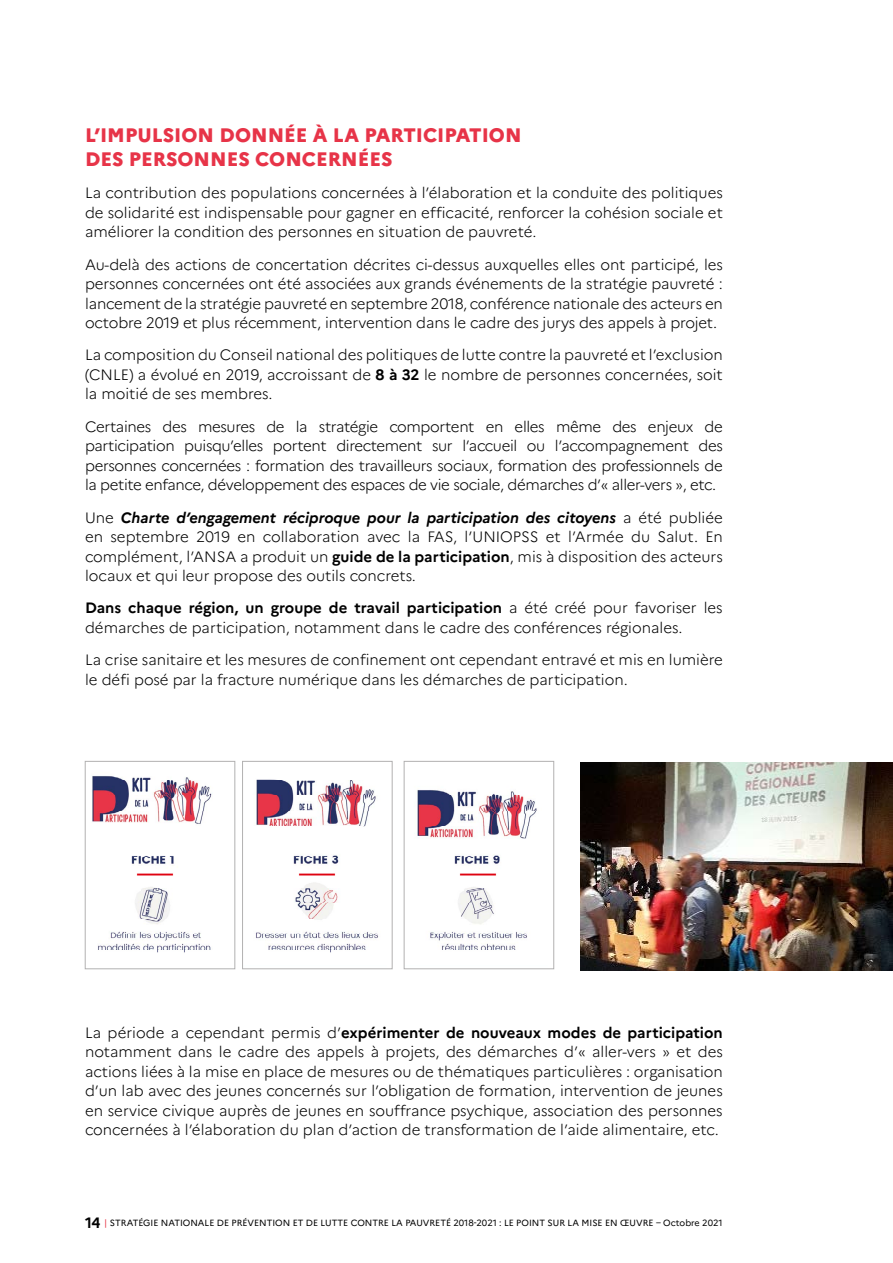
<style>
.page{position:relative;width:893px;height:1263px;background:#fff}
.page>*{position:absolute;margin:0;border:0;box-sizing:border-box;transform-origin:0 0}
.t1{font:800 19.5px/24px "Marianne";color:#e73448}
.t2{font:300 15px/19.5px "Marianne";color:#000;text-align:justify}
.t3{font:9px "Marianne";color:#000}
.s1{font-weight:700}
.s2{font-weight:700;font-style:italic}
.s3{font-weight:700;font-size:15px}
.s4{color:#e73747}
</style>
<div class="page">
<img style="left:92px;top:776px;width:120px;height:177px">
<div style="left:85px;top:761px;width:150px;height:208px;border:1px solid #b2b1b1"></div>
<img style="left:256px;top:779px;width:122px;height:174px">
<div style="left:242px;top:761px;width:150px;height:208px;border:1px solid #b2b1b1"></div>
<img style="left:417px;top:790px;width:120px;height:160px">
<div style="left:404px;top:761px;width:150px;height:208px;border:1px solid #b2b1b1"></div>
<img style="left:581px;top:762px;width:312px;height:208px">
<h1 class="t1" style="left:85px;top:123px;width:438px">L’IMPULSION DONNÉE À LA PARTICIPATION<br>DES PERSONNES CONCERNÉES</h1>
<p class="t2" style="left:85px;top:183px;width:639px">La contribution des populations concernées à l’élaboration et la conduite des politiques de solidarité est indispensable pour gagner en efficacité, renforcer la cohésion sociale et améliorer la condition des personnes en situation de pauvreté.</p>
<p class="t2" style="left:85px;top:255px;width:639px">Au-delà des actions de concertation décrites ci-dessus auxquelles elles ont participé, les personnes concernées ont été associées aux grands événements de la stratégie pauvreté : lancement de la stratégie pauvreté en septembre 2018, conférence nationale des acteurs en octobre 2019 et plus récemment, intervention dans le cadre des jurys des appels à projet.</p>
<p class="t2" style="left:85px;top:345px;width:639px">La composition du Conseil national des politiques de lutte contre la pauvreté et l’exclusion (CNLE) a évolué en 2019, accroissant de <span class="s1">8 à 32</span> le nombre de personnes concernées, soit la moitié de ses membres.</p>
<p class="t2" style="left:85px;top:417px;width:639px">Certaines des mesures de la stratégie comportent en elles même des enjeux de participation puisqu’elles portent directement sur l’accueil ou l’accompagnement des personnes concernées : formation des travailleurs sociaux, formation des professionnels de la petite enfance, développement des espaces de vie sociale, démarches d’« aller-vers », etc.</p>
<p class="t2" style="left:85px;top:507px;width:639px">Une <span class="s2">Charte d’engagement réciproque pour la participation des citoyens</span> a été publiée en septembre 2019 en collaboration avec la FAS, l’UNIOPSS et l’Armée du Salut. En complément, l’ANSA a produit un <span class="s1">guide de la participation</span>, mis à disposition des acteurs locaux et qui leur propose des outils concrets.</p>
<p class="t2" style="left:85px;top:598px;width:639px"><span class="s1">Dans chaque région, un groupe de travail participation</span> a été créé pour favoriser les démarches de participation, notamment dans le cadre des conférences régionales.</p>
<p class="t2" style="left:85px;top:650px;width:639px">La crise sanitaire et les mesures de confinement ont cependant entravé et mis en lumière le défi posé par la fracture numérique dans les démarches de participation.</p>
<p class="t2" style="left:85px;top:1023px;width:639px">La période a cependant permis d’<span class="s1">expérimenter de nouveaux modes de participation </span>notamment dans le cadre des appels à projets, des démarches d’« aller-vers » et des actions liées à la mise en place de mesures ou de thématiques particulières : organisation d’un lab avec des jeunes concernés sur l’obligation de formation, intervention de jeunes en service civique auprès de jeunes en souffrance psychique, association des personnes concernées à l’élaboration du plan d’action de transformation de l’aide alimentaire, etc.</p>
<p class="t3" style="left:85px;top:1217px;width:639px"><span class="s3">14</span> <span class="s4">|</span> STRATÉGIE NATIONALE DE PRÉVENTION ET DE LUTTE CONTRE LA PAUVRETÉ 2018-2021 : LE POINT SUR LA MISE EN ŒUVRE – Octobre 2021</p>
</div>
